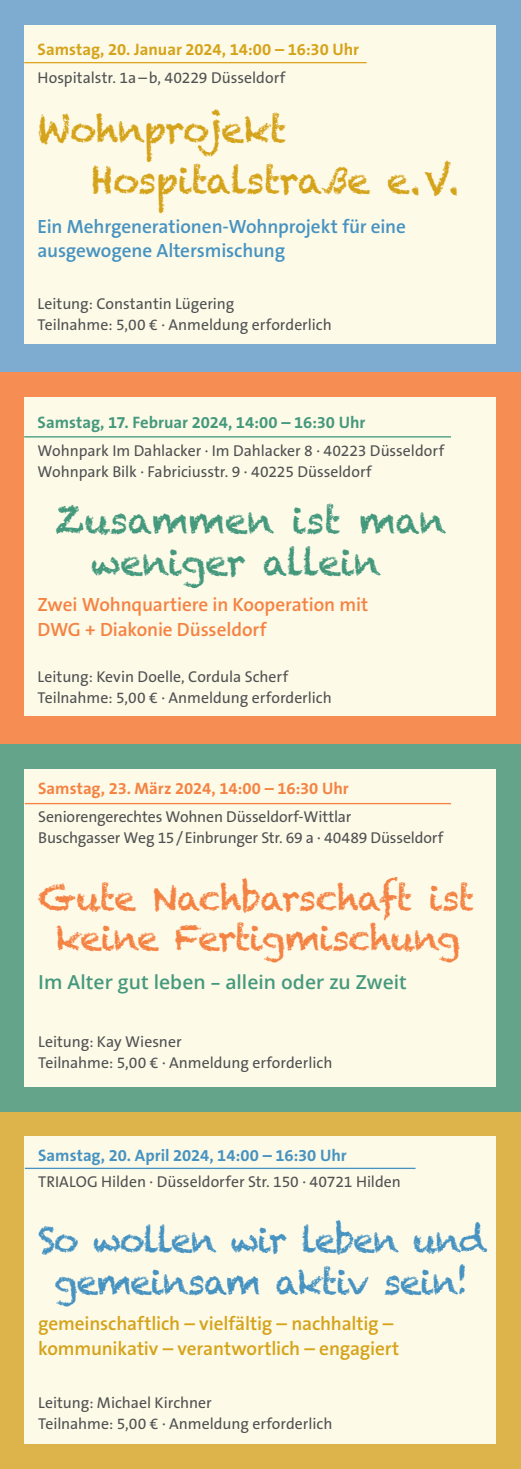
<style>
.page{position:relative;width:521px;height:1469px;background:#fff}
.page>*{position:absolute;margin:0;border:0;box-sizing:border-box;transform-origin:0 0}
.t1{font:36.75px/50.2px "Chalkduster";letter-spacing:-.025em;color:#d5a319}
.t2{font:36.75px/42px "Chalkduster";letter-spacing:-.02em;color:#44997d}
.t3{font:35px/40.2px "Chalkduster";letter-spacing:-.03em;color:#f48343;text-align:center}
.t4{font:35px/42px "Chalkduster";letter-spacing:-.05em;color:#4693c1;text-align:center}
.t5{font:600 19.25px/24.5px "The Sans B6";letter-spacing:-.01em;color:#d5a319}
.t6{font:600 19.25px/24.5px "The Sans B6";letter-spacing:-.005em;color:#4693c1}
.t7{font:600 19.25px/24.5px "The Sans B6";letter-spacing:-.005em;color:#f48343}
.t8{font:600 19.25px "Open Sans";letter-spacing:.005em;color:#44997d}
.t9{font:700 16.62px "The Sans B7";color:#44997d}
.t10{font:700 16.62px "The Sans B7";letter-spacing:-.005em;color:#d5a319}
.t11{font:700 16.62px "The Sans B7";color:#4693c1}
.t12{font:700 16.62px "The Sans B7";letter-spacing:-.005em;color:#f48343}
.t13{font:15.75px/21px "The Sans B5 Plain";letter-spacing:-.005em;color:#4f5152}
</style>
<div class="page">
<div style="left:0;top:0;width:521px;height:372px;background:#7eacd1"></div>
<div style="left:24px;top:25px;width:471px;height:318px;background:#fefae8"></div>
<hr style="left:24px;top:62px;width:343px;height:1px;background:#dba621">
<div style="left:0;top:371px;width:521px;height:373px;background:#f68e53"></div>
<div style="left:24px;top:397px;width:471px;height:319px;background:#fefae8"></div>
<hr style="left:24px;top:436px;width:427px;height:1px;background:#44997d">
<div style="left:0;top:1111px;width:521px;height:357px;background:#ddb34b"></div>
<div style="left:0;top:744px;width:521px;height:367px;background:#63a48b"></div>
<div style="left:25px;top:769px;width:471px;height:317px;background:#fefae8"></div>
<hr style="left:25px;top:803px;width:426px;height:1px;background:#f48343">
<div style="left:25px;top:1136px;width:471px;height:308px;background:#fefae8"></div>
<hr style="left:25px;top:1167px;width:390px;height:2px;background:#4693c1">
<p class="t10" style="left:38px;top:41px;width:323px">Samstag, 20. Januar 2024, 14:00 – 16:30 Uhr</p>
<p class="t13" style="left:38px;top:68px;width:249px">Hospitalstr. 1a–b, 40229 Düsseldorf</p>
<h1 class="t1" style="left:91px;top:105px;width:370px;text-indent:-54px">Wohnprojekt<br>Hospitalstraße e.V.</h1>
<p class="t6" style="left:38px;top:214px;width:370px">Ein Mehrgenerationen-Wohnprojekt für eine ausgewogene Altersmischung</p>
<p class="t13" style="left:38px;top:293px;width:296px">Leitung: Constantin Lügering<br>Teilnahme: 5,00 € · Anmeldung erforderlich</p>
<p class="t9" style="left:38px;top:413px;width:329px">Samstag, 17. Februar 2024, 14:00 – 16:30 Uhr</p>
<p class="t13" style="left:38px;top:440px;width:408px">Wohnpark Im Dahlacker · Im Dahlacker 8 · 40223 Düsseldorf<br>Wohnpark Bilk · Fabriciusstr. 9 · 40225 Düsseldorf</p>
<h1 class="t2" style="left:91px;top:499px;width:357px;text-indent:-36px">Zusammen ist man weniger allein</h1>
<p class="t7" style="left:38px;top:593px;width:332px">Zwei Wohnquartiere in Kooperation mit<br>DWG + Diakonie Düsseldorf</p>
<p class="t13" style="left:38px;top:666px;width:296px">Leitung: Kevin Doelle, Cordula Scherf<br>Teilnahme: 5,00 € · Anmeldung erforderlich</p>
<p class="t12" style="left:38px;top:780px;width:312px">Samstag, 23. März 2024, 14:00 – 16:30 Uhr</p>
<p class="t13" style="left:38px;top:807px;width:407px">Seniorengerechtes Wohnen Düsseldorf-Wittlar<br>Buschgasser Weg 15/Einbrunger Str. 69 a · 40489 Düsseldorf</p>
<h2 class="t3" style="left:38px;top:877px;width:438px">Gute Nachbarschaft ist keine Fertigmischung</h2>
<p class="t8" style="left:38px;top:968px;width:370px">Im Alter gut leben – allein oder zu Zweit</p>
<p class="t13" style="left:38px;top:1031px;width:296px">Leitung: Kay Wiesner<br>Teilnahme: 5,00 € · Anmeldung erforderlich</p>
<p class="t11" style="left:38px;top:1146px;width:310px">Samstag, 20. April 2024, 14:00 – 16:30 Uhr</p>
<p class="t13" style="left:38px;top:1171px;width:364px">TRIALOG Hilden · Düsseldorfer Str. 150 · 40721 Hilden</p>
<h2 class="t4" style="left:38px;top:1218px;width:450px">So wollen wir leben und gemeinsam aktiv sein!</h2>
<p class="t5" style="left:38px;top:1312px;width:363px">gemeinschaftlich – vielfältig – nachhaltig – kommunikativ – verantwortlich – engagiert</p>
<p class="t13" style="left:38px;top:1392px;width:296px">Leitung: Michael Kirchner<br>Teilnahme: 5,00 € · Anmeldung erforderlich</p>
</div>
